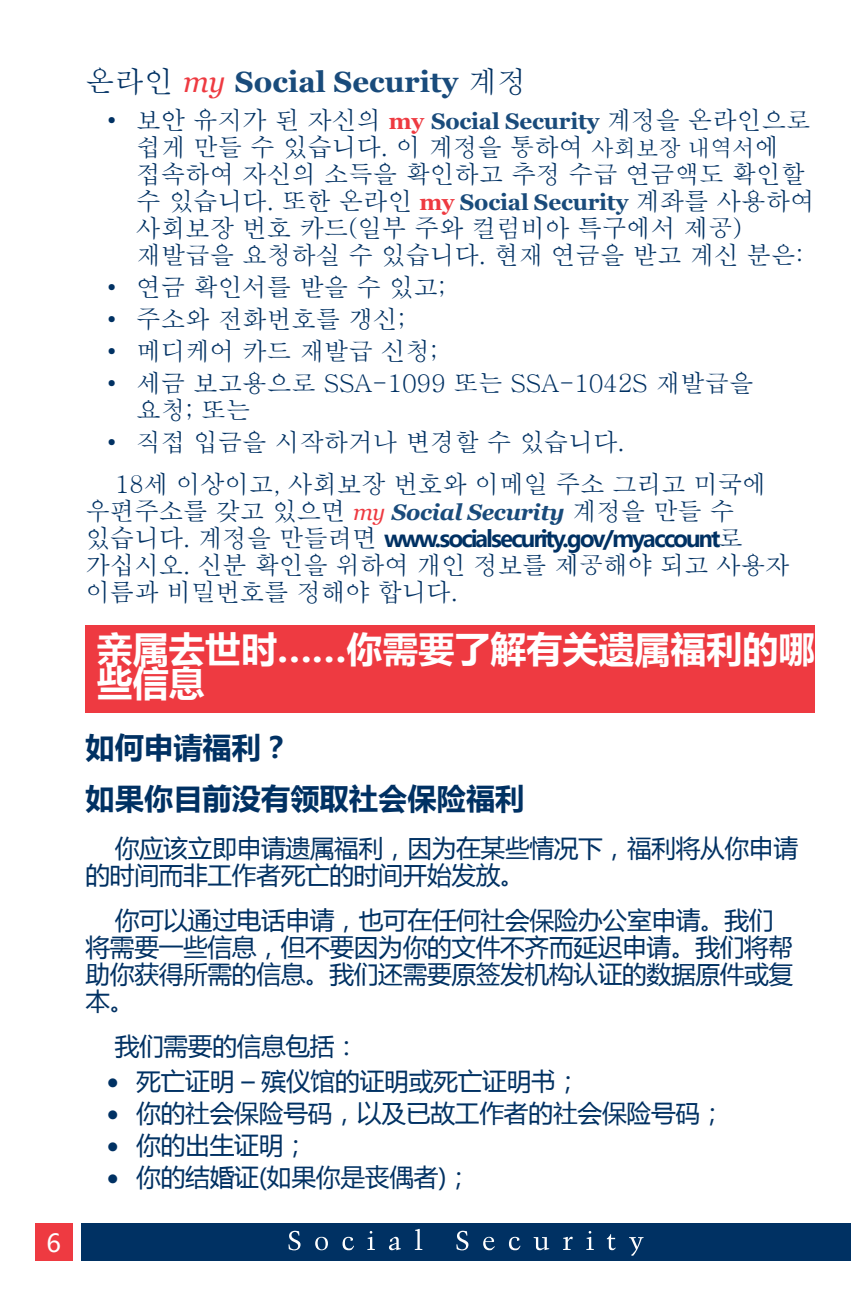
<style>
.page{position:relative;width:851px;height:1296px;background:#fff}
.page>*{position:absolute;margin:0;border:0;box-sizing:border-box;transform-origin:0 0}
.t1{font:700 36px/33.8px "Microsoft Ya Hei UI";color:#fff}
.t2{font:700 29.25px "Microsoft Ya Hei UI";color:#003163}
.t3{font:700 29.25px "Georgia";color:#194b7b}
.Paragraph{font:24.75px/27px "Batang";letter-spacing:-.01em;color:#003163}
.Paragraph-2{font:24.75px/27px "Microsoft Ya Hei UI";letter-spacing:-.015em;color:#003163}
.t4{font:24.75px "Microsoft Ya Hei UI";color:#fff}
.Paragraph-3{font:700 22.5px "Microsoft Ya Hei UI";letter-spacing:-.09em;color:#003163}
.s1{font-family:"Batang";font-weight:400;color:#003163}
.s2{font-weight:400;font-style:italic;color:#ee3a41}
.s3{font-family:"Georgia";font-weight:700;font-size:22.5px;color:#ee3a41}
.s4{font-family:"Georgia";font-weight:700;font-size:22.5px;color:#194b7b}
.s5{font-size:22.5px}
.s6{font-family:"Georgia";font-style:italic;font-size:22.5px;color:#ee3a41}
.s7{font-family:"Georgia";font-weight:700;font-style:italic;font-size:22.5px;color:#194b7b}
.s8{font-family:"Batang";font-weight:400;font-size:24.75px}
</style>
<div class="page">
<div style="left:35px;top:1223px;width:38px;height:38px;background:#ee3a41"></div>
<div style="left:81px;top:1223px;width:769px;height:38px;background:#003163"></div>
<svg style="left:288px;top:1229px;width:355px;height:27px"></svg>
<div style="left:86px;top:625px;width:729px;height:88px;background:#ee3a41"></div>
<p class="t4" style="left:46px;top:1227px;width:16px">6</p>
<h2 class="t3" style="left:86px;top:63px;width:442px"><span class="s1">온라인</span> <span class="s2">my</span> Social Security <span class="s1">계정</span></h2>
<p class="Paragraph" style="left:136px;top:107px;width:680px;text-indent:-29px">• 보안 유지가 된 자신의 <span class="s3">my</span> <span class="s4">Social Security</span> 계정을 온라인으로 쉽게 만들 수 있습니다. 이 계정을 통하여 <span class="s5">사회보장 내역서</span>에 접속하여 자신의 소득을 확인하고 추정 수급 연금액도 확인할 수 있습니다. 또한 온라인 <span class="s3">my</span> <span class="s4">Social Security</span> 계좌를 사용하여 사회보장 번호 카드(일부 주와 컬럼비아 특구에서 제공) 재발급을 요청하실 수 있습니다. 현재 연금을 받고 계신 분은:</p>
<p class="Paragraph" style="left:107px;top:274px;width:340px">• 연금 확인서를 받을 수 있고;</p>
<p class="Paragraph" style="left:107px;top:306px;width:300px">• 주소와 전화번호를 갱신;</p>
<p class="Paragraph" style="left:107px;top:338px;width:332px">• 메디케어 카드 재발급 신청;</p>
<p class="Paragraph" style="left:136px;top:370px;width:619px;text-indent:-29px">• 세금 보고용으로 SSA-1099 또는 SSA-1042S 재발급을 요청; 또는</p>
<p class="Paragraph" style="left:107px;top:428px;width:519px">• 직접 입금을 시작하거나 변경할 수 있습니다.</p>
<p class="Paragraph" style="left:86px;top:470px;width:682px;text-indent:29px">18세 이상이고, 사회보장 번호와 이메일 주소 그리고 미국에 우편주소를 갖고 있으면 <span class="s6">my</span> <span class="s7">Social Security</span> 계정을 만들 수</p>
<p class="Paragraph-3" style="left:86px;top:523px;width:659px"><span class="s8">있습니다. 계정을 만들려면</span> www.socialsecurity.gov/myaccount<span class="s8">로</span></p>
<p class="Paragraph" style="left:86px;top:551px;width:706px">가십시오. 신분 확인을 위하여 개인 정보를 제공해야 되고 사용자 이름과 비밀번호를 정해야 합니다.</p>
<h1 class="t1" style="left:97px;top:631px;width:719px">亲属去世时……你需要了解有关遗属福利的哪些信息</h1>
<h2 class="t2" style="left:86px;top:727px;width:206px">如何申请福利？</h2>
<h3 class="t2" style="left:86px;top:778px;width:440px">如果你目前没有领取社会保险福利</h3>
<p class="Paragraph-2" style="left:86px;top:833px;width:714px;text-indent:29px">你应该立即申请遗属福利，因为在某些情况下，福利将从你申请的时间而非工作者死亡的时间开始发放。</p>
<p class="Paragraph-2" style="left:86px;top:906px;width:709px;text-indent:29px">你可以通过电话申请，也可在任何社会保险办公室申请。我们将需要一些信息，但不要因为你的文件不齐而延迟申请。我们将帮助你获得所需的信息。我们还需要原签发机构认证的数据原件或复本。</p>
<p class="Paragraph-2" style="left:115px;top:1032px;width:246px">我们需要的信息包括：</p>
<p class="Paragraph-2" style="left:107px;top:1067px;width:475px">• 死亡证明 – 殡仪馆的证明或死亡证明书；</p>
<p class="Paragraph-2" style="left:107px;top:1099px;width:619px">• 你的社会保险号码，以及已故工作者的社会保险号码；</p>
<p class="Paragraph-2" style="left:107px;top:1131px;width:202px">• 你的出生证明；</p>
<p class="Paragraph-2" style="left:107px;top:1163px;width:365px">• 你的结婚证(如果你是丧偶者)；</p>
</div>
